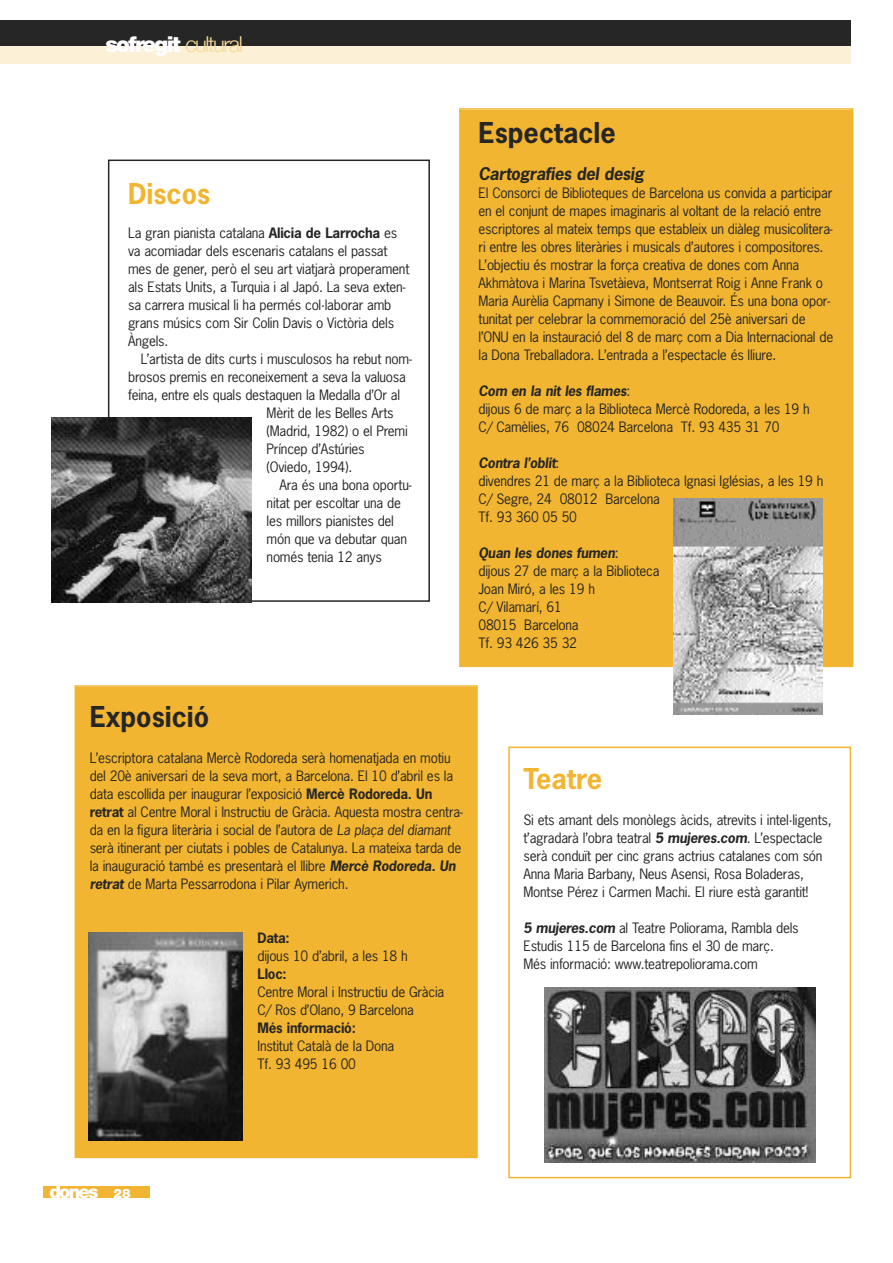
<style>
.page{position:relative;width:893px;height:1263px;background:#fff}
.page>*{position:absolute;margin:0;border:0;box-sizing:border-box;transform-origin:0 0}
.t1{font:700 27px "News Gothic";color:#272627}
.t2{font:700 27px "News Gothic";color:#f2b531}
.t3{font:900 21.9px "Helvetica Neue";letter-spacing:-.08em;color:#fff}
.t4{font:900 18px "Helvetica Neue";letter-spacing:-.1em;color:#fff}
.t5{font:italic 700 16.5px "News Gothic";letter-spacing:-.02em;color:#272627}
.t6{font:13.5px/18px "News Gothic";letter-spacing:-.015em;color:#272627}
.t7{font:700 13.5px "News Gothic";letter-spacing:-.02em;color:#272627}
.s1{font-weight:300;color:#f8da98}
.s2{font-weight:700}
.s3{font-weight:700;font-style:italic}
.s4{font-style:italic}
.s5{font-size:12.9px}
</style>
<div class="page">
<div style="left:461px;top:110px;width:391px;height:555px;background:#f2b531"></div>
<div style="left:459px;top:108px;width:394px;height:559px;border:2px solid #f2b531"></div>
<div style="left:108px;top:160px;width:322px;height:442px;border:2px solid #272627"></div>
<img style="left:51px;top:417px;width:201px;height:185px">
<div style="left:0;top:21px;width:850px;height:42px;background:#272627"></div>
<div style="left:0;top:46px;width:850px;height:17px;background:#fcf0d6"></div>
<div style="left:508px;top:747px;width:343px;height:431px;border:2px solid #f2b531"></div>
<img style="left:673px;top:498px;width:150px;height:216px">
<div style="left:76px;top:687px;width:400px;height:470px;background:#f2b531"></div>
<div style="left:75px;top:685px;width:403px;height:473px;border:2px solid #f2b531"></div>
<img style="left:88px;top:932px;width:154px;height:209px">
<img style="left:545px;top:987px;width:271px;height:176px">
<div style="left:43px;top:1186px;width:106px;height:12px;background:#f2b531"></div>
<h2 class="t3" style="left:105px;top:36px;width:139px">sofregit <span class="s1">cultural</span></h2>
<h1 class="t2" style="left:128px;top:179px;width:84px">Discos</h1>
<p class="t6" style="left:128px;top:225px;width:283px">La gran pianista catalana <span class="s2">Alicia de Larrocha</span> es va acomiadar dels escenaris catalans el passat mes de gener, però el seu art viatjarà properament als Estats Units, a Turquia i al Japó. La seva exten&shy;sa carrera musical li ha permés col·laborar amb grans músics com Sir Colin Davis o Victòria dels Àngels.</p>
<p class="t6" style="left:141px;top:351px;width:273px">L’artista de dits curts i musculosos ha rebut nom-</p>
<p class="t6" style="left:128px;top:369px;width:279px">brosos premis en reconeixement a seva la valuosa</p>
<p class="t6" style="left:128px;top:387px;width:273px">feina, entre els quals destaquen la Medalla d’Or al</p>
<p class="t6" style="left:267px;top:405px;width:129px">Mèrit de les Belles Arts</p>
<p class="t6" style="left:267px;top:423px;width:143px">(Madrid, 1982) o el Premi</p>
<p class="t6" style="left:267px;top:441px;width:100px">Príncep d’Astúries</p>
<p class="t6" style="left:267px;top:459px;width:87px">(Oviedo, 1994).</p>
<p class="t6" style="left:279px;top:477px;width:134px">Ara és una bona oportu-</p>
<p class="t6" style="left:267px;top:495px;width:136px">nitat per escoltar una de</p>
<p class="t6" style="left:267px;top:513px;width:129px">les millors pianistes del</p>
<p class="t6" style="left:267px;top:531px;width:142px">món que va debutar quan</p>
<p class="t6" style="left:267px;top:549px;width:117px">només tenia 12 anys</p>
<h1 class="t1" style="left:478px;top:118px;width:139px">Espectacle</h1>
<p class="t5" style="left:478px;top:165px;width:167px">Cartografies del desig</p>
<p class="t6" style="left:478px;top:184px;width:356px">El Consorci de Biblioteques de Barcelona us convida a participar en el conjunt de mapes imaginaris al voltant de la relació entre escriptores al mateix temps que estableix un diàleg musicolitera&shy;ri entre les obres literàries i musicals d’autores i compositores.<br>L’objectiu és mostrar la força creativa de dones com Anna Akhmàtova i Marina Tsvetàieva, Montserrat Roig i Anne Frank o Maria Aurèlia Capmany i Simone de Beauvoir. És una bona opor&shy;tunitat per celebrar la commemoració del 25è aniversari de l’ONU en la instauració del 8 de març com a Dia Internacional de la Dona Treballadora. L’entrada a l’espectacle és lliure.</p>
<p class="t6" style="left:478px;top:382px;width:333px"><span class="s3">Com en la nit les flames</span>:<br>dijous 6 de març a la Biblioteca Mercè Rodoreda, a les 19 h<br>C/ Camèlies, 76 08024 Barcelona Tf. 93 435 31 70</p>
<p class="t6" style="left:478px;top:454px;width:346px"><span class="s3">Contra l’oblit</span>:<br>divendres 21 de març a la Biblioteca Ignasi Iglésias, a les 19 h<br>C/ Segre, 24 08012 Barcelona<br>Tf. 93 360 05 50</p>
<p class="t6" style="left:478px;top:544px;width:183px"><span class="s3">Quan les dones fumen</span>:<br>dijous 27 de març a la Biblioteca<br>Joan Miró, a les 19 h<br>C/ Vilamarí, 61<br>08015 Barcelona<br>Tf. 93 426 35 32</p>
<h1 class="t1" style="left:90px;top:702px;width:121px">Exposició</h1>
<p class="t6" style="left:90px;top:749px;width:375px">L’escriptora catalana Mercè Rodoreda serà homenatjada en motiu del 20è aniversari de la seva mort, a Barcelona. El 10 d’abril es la data escollida per inaugurar l’exposició <span class="s2">Mercè Rodoreda. Un retrat</span> al Centre Moral i Instructiu de Gràcia. Aquesta mostra centra&shy;da en la figura literària i social de l’autora de <span class="s4">La plaça del diamant </span>serà itinerant per ciutats i pobles de Catalunya. La mateixa tarda de la inauguració també es presentarà el llibre <span class="s3">Mercè Rodoreda. Un retrat</span> de Marta Pessarrodona i Pilar Aymerich.</p>
<p class="t7" style="left:257px;top:930px;width:34px">Data:</p>
<p class="t6" style="left:257px;top:947px;width:152px">dijous 10 d’abril, a les 18 h</p>
<p class="t7" style="left:257px;top:966px;width:31px">Lloc:</p>
<p class="t6" style="left:257px;top:983px;width:188px">Centre Moral i Instructiu de Gràcia<br>C/ Ros d’Olano, 9 Barcelona</p>
<p class="t7" style="left:257px;top:1020px;width:100px">Més informació:</p>
<p class="t6" style="left:257px;top:1037px;width:138px">Institut Català de la Dona<br>Tf. 93 495 16 00</p>
<h1 class="t2" style="left:523px;top:764px;width:80px">Teatre</h1>
<p class="t6" style="left:523px;top:811px;width:310px">Si ets amant dels monòlegs àcids, atrevits i intel·ligents, t’agradarà l’obra teatral <span class="s3">5 mujeres.com</span>. L’espectacle serà conduït per cinc grans actrius catalanes com són Anna Maria Barbany, Neus Asensi, Rosa Boladeras, Montse Pérez i Carmen Machi. El riure està garantit!</p>
<p class="t6" style="left:523px;top:919px;width:277px"><span class="s3">5 mujeres.com</span> al Teatre Poliorama, Rambla dels<br>Estudis 115 de Barcelona fins el 30 de març.<br>Més informació: www.teatrepoliorama.com</p>
<h3 class="t4" style="left:49px;top:1185px;width:83px">dones <span class="s5">28</span></h3>
</div>
